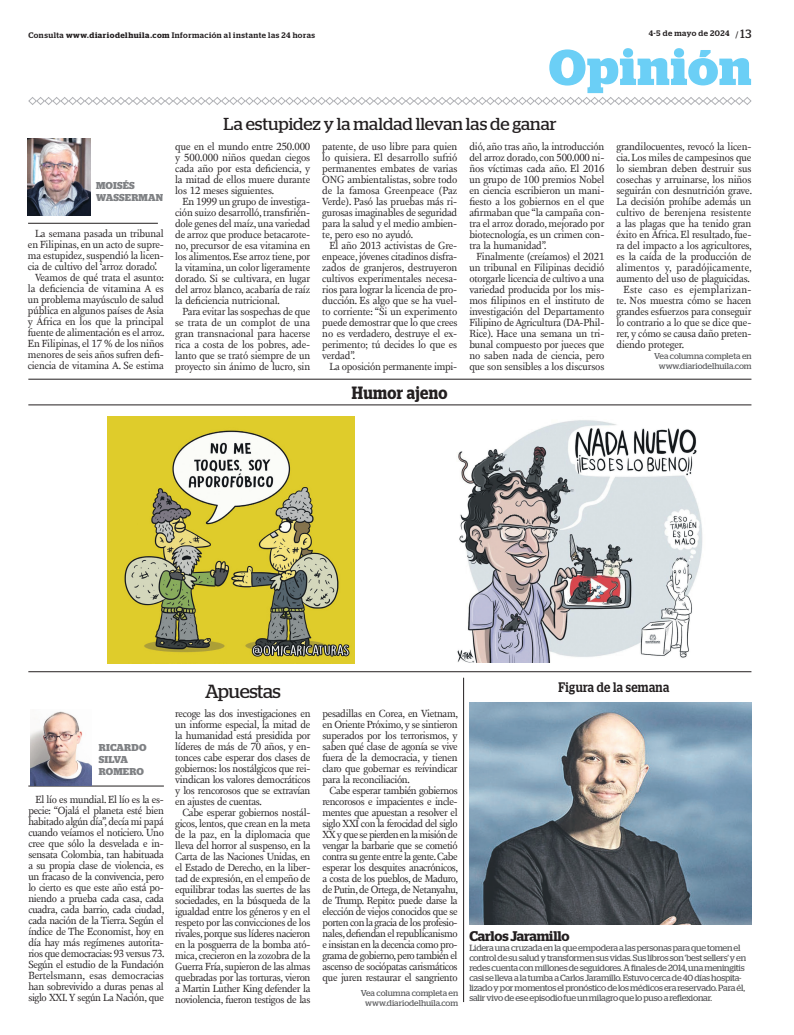
<style>
.page{position:relative;width:794px;height:1035px;background:#fff}
.page>*{position:absolute;margin:0;border:0;box-sizing:border-box;transform-origin:0 0}
.t1{font:700 50px "Stag";letter-spacing:.02em;color:#6bcff6}
.TITULO_COLUMNISTA{font:19px "Stag";letter-spacing:-.025em;color:#231f20}
.t2{font:600 17.8px "Stag";letter-spacing:.025em;color:#231f20;scale:.85 1}
.TITULO_COLUMNISTA-2{font:17.3px "Stag";color:#231f20}
.PIE_DE_FOTO_OPINION{font:600 14px "Stag";letter-spacing:-.01em;color:#231f20}
.t3{font:500 13.8px "Stag";letter-spacing:.03em;color:#231f20;scale:.85 1}
.t4{font:12px "Stag";color:#231f20}
.TEXTO{font:10.6px/11px "New Fournier BP";letter-spacing:-.02em;color:#231f20;text-align:justify}
.CREDITO_1{font:700 10px/12px "Stag";letter-spacing:.02em;color:#808285}
.PIE_DE_FOTO_OPINION-2{font:9px/10px "Stag";letter-spacing:-.025em;color:#57585a}
.PIE_DE_FOTO_OPINION-3{font:8.5px "Stag";color:#57585a}
.t5{font:500 8px "Stag";letter-spacing:.06em;color:#231f20}
.s1{font-weight:600}
.s2{font-size:9px}
</style>
<div class="page">
<svg style="left:28px;top:97px;width:724px;height:8px"></svg>
<hr style="left:28px;top:405px;width:723px;height:1px;background:#231f20">
<hr style="left:28px;top:379px;width:723px;height:1px;background:#231f20">
<hr style="left:28px;top:671px;width:723px;height:1px;background:#231f20">
<hr style="left:463px;top:677px;width:1px;height:325px;background:#231f20">
<img style="left:107px;top:416px;width:247px;height:248px">
<img style="left:457px;top:420px;width:246px;height:242px">
<hr style="left:28px;top:786px;width:136px;height:1px;background:#231f20">
<img style="left:31px;top:711px;width:60px;height:75px">
<hr style="left:28px;top:223px;width:130px;height:1px;background:#231f20">
<img style="left:28px;top:138px;width:62px;height:77px">
<img style="left:469px;top:702px;width:282px;height:222px">
<p class="t5" style="left:28px;top:31px;width:288px">Consulta <span class="s1">www.diariodelhuila.com</span> Información al instante las 24 horas</p>
<p class="t4" style="left:735px;top:27px;width:18px"><span class="s2">/</span>13</p>
<p class="t5" style="left:649px;top:28px;width:82px">4-5 de mayo de 2024</p>
<p class="t1" style="left:549px;top:38px;width:204px">Opinión</p>
<p class="CREDITO_1" style="left:96px;top:179px;width:69px">MOISÉS<br>WASSERMAN</p>
<p class="TEXTO" style="left:28px;top:228px;width:137px;text-indent:7px">La semana pasada un tribunal en Filipinas, en un acto de supre&shy;ma estupidez, suspendió la licen&shy;cia de cultivo del ‘arroz dorado’.</p>
<p class="TEXTO" style="left:28px;top:272px;width:138px;text-indent:7px">Veamos de qué trata el asunto: la deficiencia de vitamina A es un problema mayúsculo de salud pública en algunos países de Asia y África en los que la principal fuente de alimentación es el arroz.<br>En Filipinas, el 17 % de los niños menores de seis años sufren defi&shy;ciencia de vitamina A. Se estima</p>
<p class="TITULO_COLUMNISTA-2" style="left:224px;top:114px;width:334px">La estupidez y la maldad llevan las de ganar</p>
<p class="TEXTO" style="left:175px;top:141px;width:137px">que en el mundo entre 250.000 y 500.000 niños quedan ciegos cada año por esta deficiencia, y la mitad de ellos muere durante los 12 meses siguientes.</p>
<p class="TEXTO" style="left:175px;top:196px;width:137px;text-indent:7px">En 1999 un grupo de investiga&shy;ción suizo desarrolló, transfirién&shy;dole genes del maíz, una variedad de arroz que produce betacarote&shy;no, precursor de esa vitamina en los alimentos. Ese arroz tiene, por la vitamina, un color ligeramente dorado. Si se cultivara, en lugar del arroz blanco, acabaría de raíz la deficiencia nutricional.</p>
<p class="TEXTO" style="left:175px;top:306px;width:137px;text-indent:7px">Para evitar las sospechas de que se trata de un complot de una gran transnacional para hacerse rica a costa de los pobres, ade&shy;lanto que se trató siempre de un proyecto sin ánimo de lucro, sin</p>
<p class="TEXTO" style="left:322px;top:141px;width:137px">patente, de uso libre para quien lo quisiera. El desarrollo sufrió permanentes embates de varias ONG ambientalistas, sobre todo de la famosa Greenpeace (Paz Verde). Pasó las pruebas más ri&shy;gurosas imaginables de seguridad para la salud y el medio ambien&shy;te, pero eso no ayudó.</p>
<p class="TEXTO" style="left:322px;top:240px;width:137px;text-indent:7px">El año 2013 activistas de Gre&shy;enpeace, jóvenes citadinos disfra&shy;zados de granjeros, destruyeron cultivos experimentales necesa&shy;rios para lograr la licencia de pro&shy;ducción. Es algo que se ha vuel&shy;to corriente: “Si un experimento puede demostrar que lo que crees no es verdadero, destruye el ex&shy;perimento; tú decides lo que es verdad”.</p>
<p class="TEXTO" style="left:329px;top:361px;width:129px">La oposición permanente impi-</p>
<p class="t2" style="left:352px;top:382px;width:114px">Humor ajeno</p>
<p class="TEXTO" style="left:469px;top:141px;width:137px">dió, año tras año, la introducción del arroz dorado, con 500.000 ni&shy;ños víctimas cada año. El 2016 un grupo de 100 premios Nobel en ciencia escribieron un mani&shy;fiesto a los gobiernos en el que afirmaban que “la campaña con&shy;tra el arroz dorado, mejorado por biotecnología, es un crimen con&shy;tra la humanidad”.</p>
<p class="TEXTO" style="left:469px;top:251px;width:137px;text-indent:7px">Finalmente (creíamos) el 2021 un tribunal en Filipinas decidió otorgarle licencia de cultivo a una variedad producida por los mis&shy;mos filipinos en el instituto de investigación del Departamento Filipino de Agricultura (DA-Phil-Rice). Hace una semana un tri&shy;bunal compuesto por jueces que no saben nada de ciencia, pero que son sensibles a los discursos</p>
<p class="TEXTO" style="left:616px;top:141px;width:137px">grandilocuentes, revocó la licen&shy;cia. Los miles de campesinos que lo siembran deben destruir sus cosechas y arruinarse, los niños seguirán con desnutrición grave.<br>La decisión prohíbe además un cultivo de berenjena resistente a las plagas que ha tenido gran éxito en África. El resultado, fue&shy;ra del impacto a los agricultores, es la caída de la producción de alimentos y, paradójicamente, aumento del uso de plaguicidas.</p>
<p class="TEXTO" style="left:616px;top:284px;width:136px;text-indent:7px">Este caso es ejemplarizan&shy;te. Nos muestra cómo se hacen grandes esfuerzos para conseguir lo contrario a lo que se dice que&shy;rer, y cómo se causa daño preten&shy;diendo proteger.</p>
<p class="PIE_DE_FOTO_OPINION-3" style="left:654px;top:351px;width:99px">Vea columna completa en</p>
<p class="PIE_DE_FOTO_OPINION-3" style="left:658px;top:361px;width:94px">www.diariodelhuila.com</p>
<p class="CREDITO_1" style="left:99px;top:741px;width:49px">RICARDO<br>SILVA<br>ROMERO</p>
<p class="TEXTO" style="left:28px;top:793px;width:138px;text-indent:7px">El lío es mundial. El lío es la es&shy;pecie: “Ojalá el planeta esté bien habitado algún día”, decía mi papá cuando veíamos el noticiero. Uno cree que sólo la desvelada e in&shy;sensata Colombia, tan habituada a su propia clase de violencia, es un fracaso de la convivencia, pero lo cierto es que este año está po&shy;niendo a prueba cada casa, cada cuadra, cada barrio, cada ciudad, cada nación de la Tierra. Según el índice de The Economist, hoy en día hay más regímenes autorita&shy;rios que democracias: 93 versus 73.<br>Según el estudio de la Fundación Bertelsmann, esas democracias han sobrevivido a duras penas al siglo XXI. Y según La Nación, que</p>
<p class="TITULO_COLUMNISTA" style="left:205px;top:680px;width:77px">Apuestas</p>
<p class="TEXTO" style="left:175px;top:708px;width:137px">recoge las dos investigaciones en un informe especial, la mitad de la humanidad está presidida por líderes de más de 70 años, y en&shy;tonces cabe esperar dos clases de gobiernos: los nostálgicos que rei&shy;vindican los valores democráticos y los rencorosos que se extravían en ajustes de cuentas.</p>
<p class="TEXTO" style="left:175px;top:807px;width:137px;text-indent:7px">Cabe esperar gobiernos nostál&shy;gicos, lentos, que crean en la meta de la paz, en la diplomacia que lleva del horror al suspenso, en la Carta de las Naciones Unidas, en el Estado de Derecho, en la liber&shy;tad de expresión, en el empeño de equilibrar todas las suertes de las sociedades, en la búsqueda de la igualdad entre los géneros y en el respeto por las convicciones de los rivales, porque sus líderes nacieron en la posguerra de la bomba ató&shy;mica, crecieron en la zozobra de la Guerra Fría, supieron de las almas quebradas por las torturas, vieron a Martin Luther King defender la noviolencia, fueron testigos de las</p>
<p class="TEXTO" style="left:322px;top:708px;width:137px">pesadillas en Corea, en Vietnam, en Oriente Próximo, y se sintieron superados por los terrorismos, y saben qué clase de agonía se vive fuera de la democracia, y tienen claro que gobernar es reivindicar para la reconciliación.</p>
<p class="TEXTO" style="left:322px;top:785px;width:137px;text-indent:7px">Cabe esperar también gobiernos rencorosos e impacientes e incle&shy;mentes que apuestan a resolver el siglo XXI con la ferocidad del siglo XX y que se pierden en la misión de vengar la barbarie que se cometió contra su gente entre la gente. Cabe esperar los desquites anacrónicos, a costa de los pueblos, de Maduro, de Putin, de Ortega, de Netanyahu, de Trump. Repito: puede darse la elección de viejos conocidos que se porten con la gracia de los profesio&shy;nales, defiendan el republicanismo e insistan en la decencia como pro&shy;grama de gobierno, pero también el ascenso de sociópatas carismáticos que juren restaurar el sangriento</p>
<p class="PIE_DE_FOTO_OPINION-3" style="left:361px;top:988px;width:99px">Vea columna completa en</p>
<p class="PIE_DE_FOTO_OPINION-3" style="left:365px;top:998px;width:94px">www.diariodelhuila.com</p>
<p class="t3" style="left:558px;top:678px;width:132px">Figura de la semana</p>
<p class="PIE_DE_FOTO_OPINION" style="left:469px;top:927px;width:102px">Carlos Jaramillo</p>
<p class="PIE_DE_FOTO_OPINION-2" style="left:469px;top:942px;width:278px">Lidera una cruzada en la que empodera a las personas para que tomen el control de su salud y transformen sus vidas. Sus libros son ‘best sellers’ y en redes cuenta con millones de seguidores. A finales de 2014, una meningitis casi se lleva a la tumba a Carlos Jaramillo. Estuvo cerca de 40 días hospita&shy;lizado y por momentos el pronóstico de los médicos era reservado. Para él, salir vivo de ese episodio fue un milagro que lo puso a reflexionar.</p>
</div>
